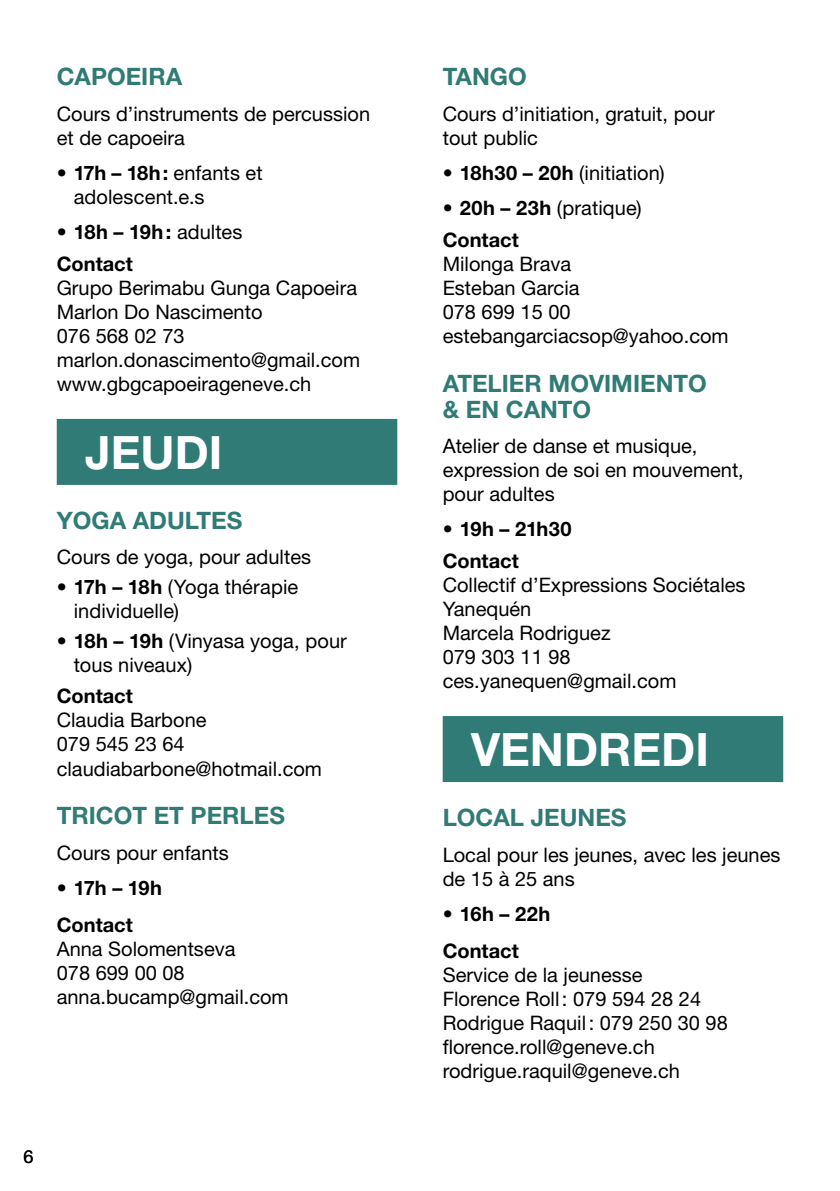
<style>
.page{position:relative;width:840px;height:1191px;background:#fff}
.page>*{position:absolute;margin:0;border:0;box-sizing:border-box;transform-origin:0 0}
.t1{font:700 46px "Helvetica Neue LT Std";color:#fff}
.t2{font:700 24px/26px "Helvetica Neue LT Std";color:#307b75}
.t3{font:20px/24px "Helvetica Neue LT Std";color:#000}
.t4{font:700 20px/31.6px "Helvetica Neue LT Std";color:#000}
.t5{font:18px "Helvetica Neue LT Std";color:#000}
.s1{font-weight:700}
.s2{font-weight:400}
</style>
<div class="page">
<div style="left:442px;top:716px;width:340px;height:66px;background:#307b75"></div>
<div style="left:57px;top:419px;width:340px;height:66px;background:#307b75"></div>
<p class="t2" style="left:57px;top:63px;width:127px">CAPOEIRA</p>
<p class="t3" style="left:57px;top:101px;width:315px">Cours d’instruments de percussion et de capoeira</p>
<p class="t3" style="left:74px;top:160px;width:190px;text-indent:-17px"><span class="s1">• 17h – 18h:</span> enfants et adolescent.e.s</p>
<p class="t4" style="left:57px;top:216px;width:187px">• 18h – 19h: <span class="s2">adultes<br></span>Contact</p>
<p class="t3" style="left:57px;top:275px;width:305px">Grupo Berimabu Gunga Capoeira<br>Marlon Do Nascimento<br>076 568 02 73 marlon.donascimento@gmail.com www.gbgcapoeirageneve.ch</p>
<h1 class="t1" style="left:85px;top:424px;width:139px">JEUDI</h1>
<p class="t2" style="left:57px;top:507px;width:187px">YOGA ADULTES</p>
<p class="t3" style="left:57px;top:545px;width:256px">Cours de yoga, pour adultes</p>
<p class="t3" style="left:74px;top:575px;width:226px;text-indent:-17px"><span class="s1">• 17h – 18h</span> (Yoga thérapie individuelle)</p>
<p class="t3" style="left:74px;top:628px;width:274px;text-indent:-17px"><span class="s1">• 18h – 19h</span> (Vinyasa yoga, pour tous niveaux)</p>
<p class="t4" style="left:57px;top:680px;width:77px">Contact</p>
<p class="t3" style="left:57px;top:708px;width:266px">Claudia Barbone<br>079 545 23 64 claudiabarbone@hotmail.com</p>
<p class="t2" style="left:57px;top:802px;width:230px">TRICOT ET PERLES</p>
<p class="t3" style="left:57px;top:840px;width:173px">Cours pour enfants</p>
<p class="t4" style="left:57px;top:868px;width:107px;line-height:37.4px">• 17h – 19h<br>Contact</p>
<p class="t3" style="left:57px;top:937px;width:233px">Anna Solomentseva<br>078 699 00 08 anna.bucamp@gmail.com</p>
<p class="t5" style="left:23px;top:1146px;width:12px">6</p>
<p class="t2" style="left:442px;top:63px;width:85px">TANGO</p>
<p class="t3" style="left:442px;top:101px;width:273px">Cours d’initiation, gratuit, pour tout public</p>
<p class="t3" style="left:442px;top:160px;width:223px"><span class="s1">• 18h30 – 20h</span> (initiation)</p>
<p class="t4" style="left:442px;top:192px;width:200px">• 20h – 23h <span class="s2">(pratique)<br></span>Contact</p>
<p class="t3" style="left:442px;top:251px;width:287px">Milonga Brava<br>Esteban Garcia<br>078 699 15 00 estebangarciacsop@yahoo.com</p>
<p class="t2" style="left:442px;top:369px;width:265px">ATELIER MOVIMIENTO &amp; EN CANTO</p>
<p class="t3" style="left:442px;top:433px;width:302px">Atelier de danse et musique, expression de soi en mouvement, pour adultes</p>
<p class="t4" style="left:442px;top:513px;width:130px">• 19h – 21h30<br>Contact</p>
<p class="t3" style="left:442px;top:572px;width:304px">Collectif d’Expressions Sociétales<br>Yanequén<br>Marcela Rodriguez<br>079 303 11 98 ces.yanequen@gmail.com</p>
<h1 class="t1" style="left:471px;top:721px;width:239px">VENDREDI</h1>
<p class="t2" style="left:442px;top:804px;width:185px">LOCAL JEUNES</p>
<p class="t3" style="left:442px;top:842px;width:339px">Local pour les jeunes, avec les jeunes de 15 à 25 ans</p>
<p class="t4" style="left:442px;top:894px;width:109px;line-height:37.4px">• 16h – 22h<br>Contact</p>
<p class="t3" style="left:442px;top:963px;width:286px">Service de la jeunesse<br>Florence Roll: 079 594 28 24<br>Rodrigue Raquil: 079 250 30 98 florence.roll@geneve.ch rodrigue.raquil@geneve.ch</p>
</div>
